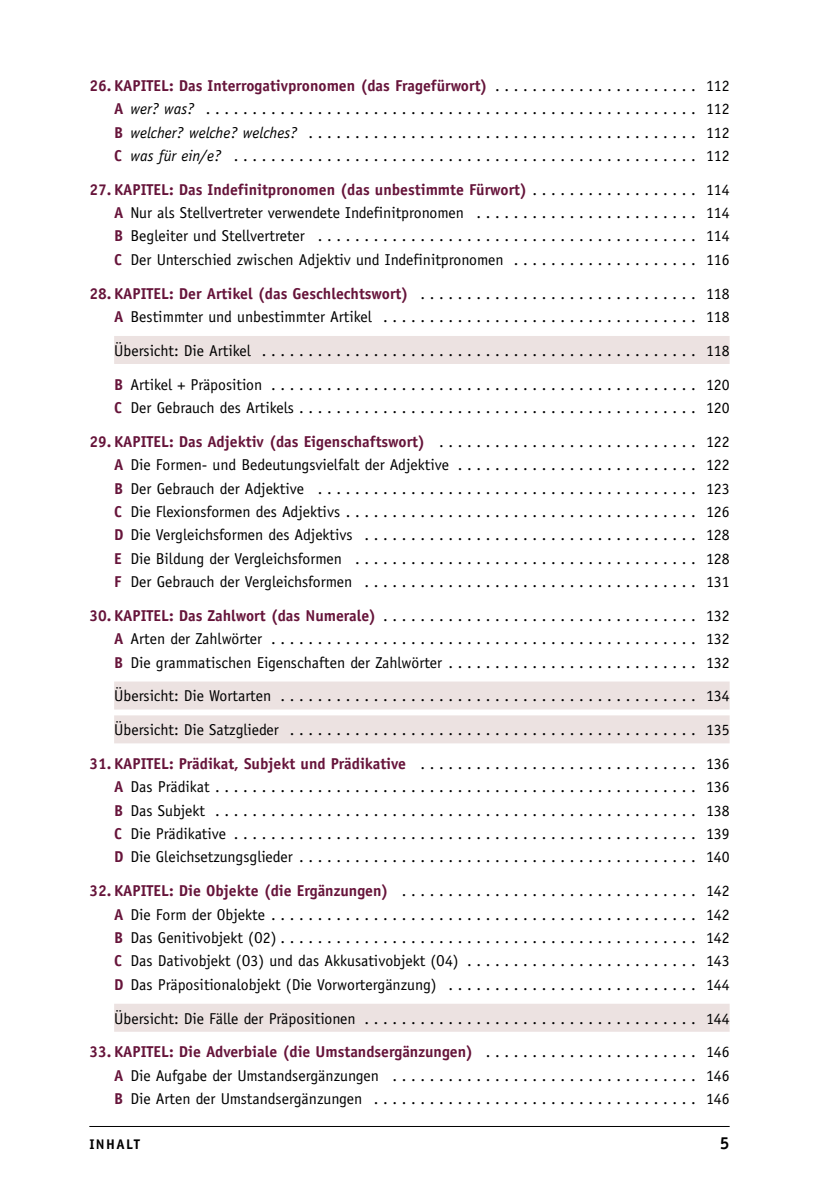
<style>
.page{position:relative;width:819px;height:1191px;background:#fff}
.page>*{position:absolute;margin:0;border:0;box-sizing:border-box;transform-origin:0 0}
.t1{font:700 17.5px "Officina Serif Std";color:#000}
.Inhalttext{font:15.75px "Officina Sans Std";color:#000}
.Inhalttext___1_2_LZ_oben{font:700 15.75px "Officina Sans Std";color:#66143a}
.Inhalttext_unterlegt{font:15.75px "Officina Sans Std";color:#000}
.Inhalttext___1_2_LZ_oben-2{font:15.75px "Officina Sans Std";color:#000}
.Inhalttext-2{font:700 15.75px "Officina Sans Std";color:#66143a}
.t2{font:700 14px "Officina Sans Std";letter-spacing:.1em;color:#000}
.s1{font-weight:400;color:#000}
.s2{font-weight:700;color:#66143a}
.s3{font-style:italic}
</style>
<div class="page">
<hr style="left:89px;top:1126px;width:640px;height:1px;background:#000">
<div style="left:114px;top:336px;width:615px;height:28px;background:#ece2e1"></div>
<div style="left:114px;top:681px;width:615px;height:28px;background:#ece2e1"></div>
<div style="left:114px;top:715px;width:615px;height:28px;background:#ece2e1"></div>
<div style="left:114px;top:1003px;width:615px;height:28px;background:#ece2e1"></div>
<p class="Inhalttext-2" style="left:89px;top:76px;width:641px">26. KAPITEL: Das Interrogativpronomen (das Fragefürwort) <span class="s1">. . . . . . . . . . . . . . . . . . . . . . 112</span></p>
<p class="Inhalttext" style="left:114px;top:100px;width:617px"><span class="s2">A</span> <span class="s3">wer? was?</span> . . . . . . . . . . . . . . . . . . . . . . . . . . . . . . . . . . . . . . . . . . . . . . . . . . . . . 112</p>
<p class="Inhalttext" style="left:114px;top:123px;width:617px"><span class="s2">B</span> <span class="s3">welcher? welche? welches?</span> . . . . . . . . . . . . . . . . . . . . . . . . . . . . . . . . . . . . . . . . . . 112</p>
<p class="Inhalttext" style="left:114px;top:146px;width:617px"><span class="s2">C</span> <span class="s3">was für ein/e?</span> . . . . . . . . . . . . . . . . . . . . . . . . . . . . . . . . . . . . . . . . . . . . . . . . . . 112</p>
<p class="Inhalttext___1_2_LZ_oben" style="left:89px;top:179px;width:641px">27. KAPITEL: Das Indefinitpronomen (das unbestimmte Fürwort) <span class="s1">. . . . . . . . . . . . . . . . . . 114</span></p>
<p class="Inhalttext" style="left:114px;top:203px;width:617px"><span class="s2">A</span> Nur als Stellvertreter verwendete Indefinitpronomen . . . . . . . . . . . . . . . . . . . . . . . . 114</p>
<p class="Inhalttext" style="left:114px;top:227px;width:617px"><span class="s2">B</span> Begleiter und Stellvertreter . . . . . . . . . . . . . . . . . . . . . . . . . . . . . . . . . . . . . . . . . 114</p>
<p class="Inhalttext" style="left:114px;top:250px;width:617px"><span class="s2">C</span> Der Unterschied zwischen Adjektiv und Indefinitpronomen . . . . . . . . . . . . . . . . . . . . 116</p>
<p class="Inhalttext___1_2_LZ_oben" style="left:89px;top:283px;width:641px">28. KAPITEL: Der Artikel (das Geschlechtswort) <span class="s1">. . . . . . . . . . . . . . . . . . . . . . . . . . . . . . 118</span></p>
<p class="Inhalttext" style="left:114px;top:307px;width:617px"><span class="s2">A</span> Bestimmter und unbestimmter Artikel . . . . . . . . . . . . . . . . . . . . . . . . . . . . . . . . . . 118</p>
<p class="Inhalttext_unterlegt" style="left:114px;top:341px;width:617px">Übersicht: Die Artikel . . . . . . . . . . . . . . . . . . . . . . . . . . . . . . . . . . . . . . . . . . . . . . . 118</p>
<p class="Inhalttext___1_2_LZ_oben-2" style="left:114px;top:375px;width:617px"><span class="s2">B</span> Artikel + Präposition . . . . . . . . . . . . . . . . . . . . . . . . . . . . . . . . . . . . . . . . . . . . . . 120</p>
<p class="Inhalttext" style="left:114px;top:398px;width:617px"><span class="s2">C</span> Der Gebrauch des Artikels . . . . . . . . . . . . . . . . . . . . . . . . . . . . . . . . . . . . . . . . . . . 120</p>
<p class="Inhalttext___1_2_LZ_oben" style="left:89px;top:432px;width:641px">29. KAPITEL: Das Adjektiv (das Eigenschaftswort) <span class="s1">. . . . . . . . . . . . . . . . . . . . . . . . . . . . 122</span></p>
<p class="Inhalttext" style="left:114px;top:456px;width:617px"><span class="s2">A</span> Die Formen- und Bedeutungsvielfalt der Adjektive . . . . . . . . . . . . . . . . . . . . . . . . . . 122</p>
<p class="Inhalttext" style="left:114px;top:479px;width:617px"><span class="s2">B</span> Der Gebrauch der Adjektive . . . . . . . . . . . . . . . . . . . . . . . . . . . . . . . . . . . . . . . . . 123</p>
<p class="Inhalttext" style="left:114px;top:502px;width:617px"><span class="s2">C</span> Die Flexionsformen des Adjektivs . . . . . . . . . . . . . . . . . . . . . . . . . . . . . . . . . . . . . . 126</p>
<p class="Inhalttext" style="left:114px;top:526px;width:617px"><span class="s2">D</span> Die Vergleichsformen des Adjektivs . . . . . . . . . . . . . . . . . . . . . . . . . . . . . . . . . . . . 128</p>
<p class="Inhalttext" style="left:114px;top:549px;width:617px"><span class="s2">E</span> Die Bildung der Vergleichsformen . . . . . . . . . . . . . . . . . . . . . . . . . . . . . . . . . . . . . 128</p>
<p class="Inhalttext" style="left:114px;top:572px;width:617px"><span class="s2">F</span> Der Gebrauch der Vergleichsformen . . . . . . . . . . . . . . . . . . . . . . . . . . . . . . . . . . . . 131</p>
<p class="Inhalttext___1_2_LZ_oben-2" style="left:89px;top:606px;width:641px"><span class="s2">30. KAPITEL: Das Zahlwort (das Numerale)</span> . . . . . . . . . . . . . . . . . . . . . . . . . . . . . . . . . . 132</p>
<p class="Inhalttext" style="left:114px;top:629px;width:617px"><span class="s2">A</span> Arten der Zahlwörter . . . . . . . . . . . . . . . . . . . . . . . . . . . . . . . . . . . . . . . . . . . . . . 132</p>
<p class="Inhalttext" style="left:114px;top:653px;width:617px"><span class="s2">B</span> Die grammatischen Eigenschaften der Zahlwörter . . . . . . . . . . . . . . . . . . . . . . . . . . . 132</p>
<p class="Inhalttext_unterlegt" style="left:114px;top:687px;width:617px">Übersicht: Die Wortarten . . . . . . . . . . . . . . . . . . . . . . . . . . . . . . . . . . . . . . . . . . . . . 134</p>
<p class="Inhalttext_unterlegt" style="left:114px;top:720px;width:617px">Übersicht: Die Satzglieder . . . . . . . . . . . . . . . . . . . . . . . . . . . . . . . . . . . . . . . . . . . . 135</p>
<p class="Inhalttext___1_2_LZ_oben" style="left:89px;top:754px;width:641px">31. KAPITEL: Prädikat, Subjekt und Prädikative <span class="s1">. . . . . . . . . . . . . . . . . . . . . . . . . . . . . . 136</span></p>
<p class="Inhalttext" style="left:114px;top:778px;width:617px"><span class="s2">A</span> Das Prädikat . . . . . . . . . . . . . . . . . . . . . . . . . . . . . . . . . . . . . . . . . . . . . . . . . . . . 136</p>
<p class="Inhalttext" style="left:114px;top:801px;width:617px"><span class="s2">B</span> Das Subjekt . . . . . . . . . . . . . . . . . . . . . . . . . . . . . . . . . . . . . . . . . . . . . . . . . . . . 138</p>
<p class="Inhalttext" style="left:114px;top:824px;width:617px"><span class="s2">C</span> Die Prädikative . . . . . . . . . . . . . . . . . . . . . . . . . . . . . . . . . . . . . . . . . . . . . . . . . . 139</p>
<p class="Inhalttext" style="left:114px;top:848px;width:617px"><span class="s2">D</span> Die Gleichsetzungsglieder . . . . . . . . . . . . . . . . . . . . . . . . . . . . . . . . . . . . . . . . . . . 140</p>
<p class="Inhalttext___1_2_LZ_oben" style="left:89px;top:881px;width:641px">32. KAPITEL: Die Objekte (die Ergänzungen) <span class="s1">. . . . . . . . . . . . . . . . . . . . . . . . . . . . . . . . 142</span></p>
<p class="Inhalttext" style="left:114px;top:905px;width:617px"><span class="s2">A</span> Die Form der Objekte . . . . . . . . . . . . . . . . . . . . . . . . . . . . . . . . . . . . . . . . . . . . . . 142</p>
<p class="Inhalttext" style="left:114px;top:928px;width:617px"><span class="s2">B</span> Das Genitivobjekt (O2) . . . . . . . . . . . . . . . . . . . . . . . . . . . . . . . . . . . . . . . . . . . . . 142</p>
<p class="Inhalttext" style="left:114px;top:951px;width:617px"><span class="s2">C</span> Das Dativobjekt (O3) und das Akkusativobjekt (O4) . . . . . . . . . . . . . . . . . . . . . . . . . 143</p>
<p class="Inhalttext" style="left:114px;top:975px;width:617px"><span class="s2">D</span> Das Präpositionalobjekt (Die Vorwortergänzung) . . . . . . . . . . . . . . . . . . . . . . . . . . . 144</p>
<p class="Inhalttext_unterlegt" style="left:114px;top:1009px;width:617px">Übersicht: Die Fälle der Präpositionen . . . . . . . . . . . . . . . . . . . . . . . . . . . . . . . . . . . . 144</p>
<p class="Inhalttext___1_2_LZ_oben" style="left:89px;top:1042px;width:641px">33. KAPITEL: Die Adverbiale (die Umstandsergänzungen) <span class="s1">. . . . . . . . . . . . . . . . . . . . . . . 146</span></p>
<p class="Inhalttext" style="left:114px;top:1066px;width:617px"><span class="s2">A</span> Die Aufgabe der Umstandsergänzungen . . . . . . . . . . . . . . . . . . . . . . . . . . . . . . . . . 146</p>
<p class="Inhalttext" style="left:114px;top:1089px;width:617px"><span class="s2">B</span> Die Arten der Umstandsergänzungen . . . . . . . . . . . . . . . . . . . . . . . . . . . . . . . . . . . 146</p>
<p class="t2" style="left:89px;top:1135px;width:52px">INHALT</p>
<p class="t1" style="left:719px;top:1132px;width:11px">5</p>
</div>
